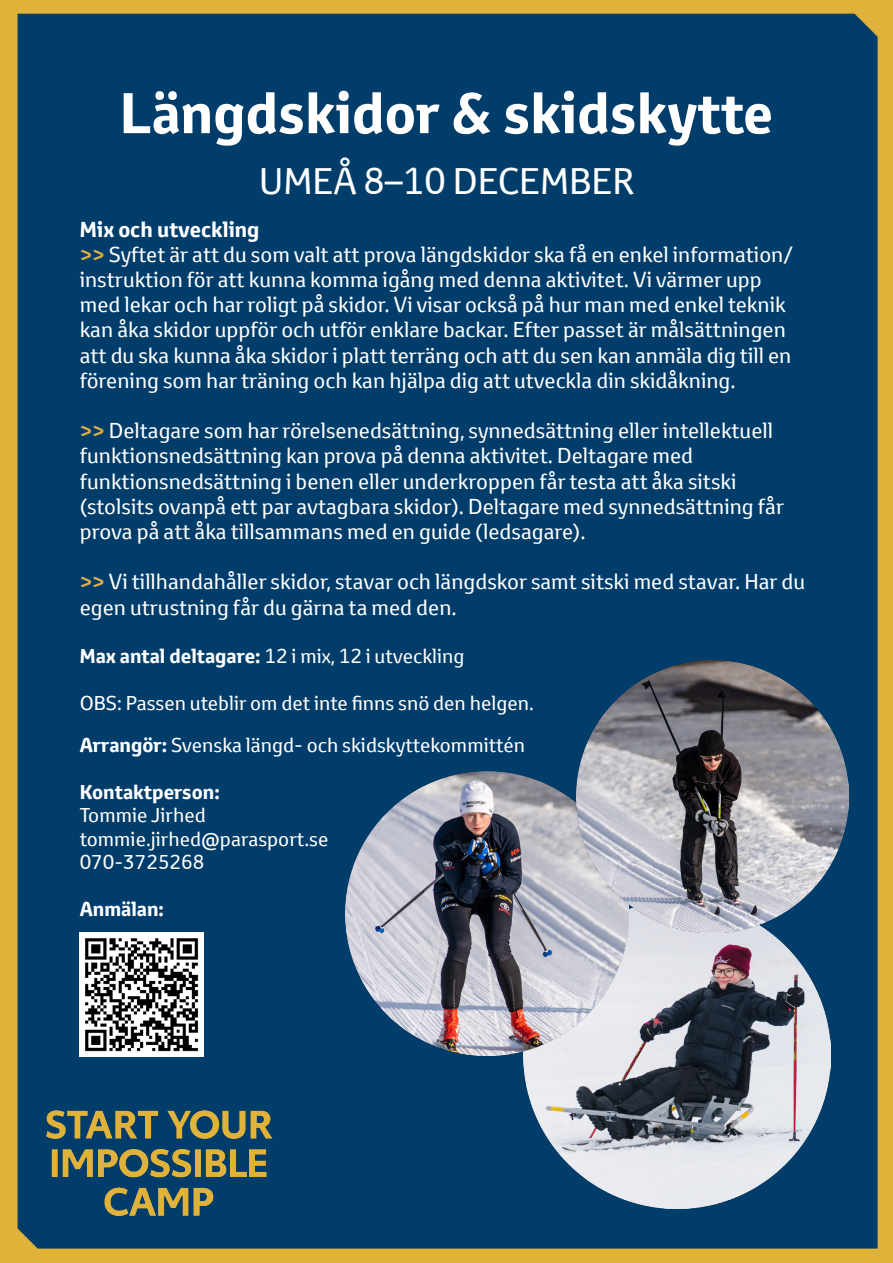
<style>
.page{position:relative;width:893px;height:1263px;background:#fff}
.page>*{position:absolute;margin:0;border:0;box-sizing:border-box;transform-origin:0 0}
.t1{font:700 55.5px "Toyota Text";color:#fff}
.t2{font:36px "Toyota Text";color:#fff}
.t3{font:21px/25.2px "Toyota Text";color:#fff}
.Styckeformat_1{font:700 21px "Toyota Text";color:#fff}
.t4{font:19.5px "Toyota Text";color:#fff}
.t5{font:700 19.5px "Toyota Text";color:#fff}
.s1{font-weight:700;color:#dbaf47}
.s2{font-weight:700}
</style>
<div class="page">
<img style="left:0;top:0;width:893px;height:1263px">
<img style="left:43px;top:1106px;width:233px;height:113px">
<img style="left:80px;top:932px;width:124px;height:124px">
<img style="left:523px;top:932px;width:308px;height:277px">
<img style="left:345px;top:772px;width:284px;height:283px">
<img style="left:576px;top:660px;width:272px;height:272px">
<p class="t1" style="left:120px;top:76px;width:655px">Längdskidor &amp; skidskytte</p>
<p class="t2" style="left:259px;top:158px;width:377px">UMEÅ 8–10 DECEMBER</p>
<p class="Styckeformat_1" style="left:80px;top:215px;width:181px">Mix och utveckling</p>
<p class="t3" style="left:80px;top:241px;width:715px"><span class="s1">&gt;&gt;</span> Syftet är att du som valt att prova längdskidor ska få en enkel information/ instruktion för att kunna komma igång med denna aktivitet. Vi värmer upp med lekar och har roligt på skidor. Vi visar också på hur man med enkel teknik kan åka skidor uppför och utför enklare backar. Efter passet är målsättningen att du ska kunna åka skidor i platt terräng och att du sen kan anmäla dig till en förening som har träning och kan hjälpa dig att utveckla din skidåkning.</p>
<p class="t3" style="left:80px;top:418px;width:706px"><span class="s1">&gt;&gt;</span> Deltagare som har rörelsenedsättning, synnedsättning eller intellektuell funktionsnedsättning kan prova på denna aktivitet. Deltagare med funktionsnedsättning i benen eller underkroppen får testa att åka sitski (stolsits ovanpå ett par avtagbara skidor). Deltagare med synnedsättning får prova på att åka tillsammans med en guide (ledsagare).</p>
<p class="t3" style="left:80px;top:569px;width:727px"><span class="s1">&gt;&gt;</span> Vi tillhandahåller skidor, stavar och längdskor samt sitski med stavar. Har du egen utrustning får du gärna ta med den.</p>
<p class="t4" style="left:80px;top:643px;width:386px"><span class="s2">Max antal deltagare:</span> 12 i mix, 12 i utveckling</p>
<p class="t4" style="left:80px;top:690px;width:456px">OBS: Passen uteblir om det inte finns snö den helgen.</p>
<p class="t4" style="left:80px;top:732px;width:447px"><span class="s2">Arrangör:</span> Svenska längd- och skidskyttekommittén</p>
<p class="t5" style="left:80px;top:779px;width:141px">Kontaktperson:</p>
<p class="t4" style="left:80px;top:802px;width:128px">Tommie Jirhed</p>
<p class="t4" style="left:80px;top:826px;width:250px">tommie.jirhed@parasport.se</p>
<p class="t4" style="left:80px;top:849px;width:126px">070-3725268</p>
<p class="t5" style="left:80px;top:896px;width:86px">Anmälan:</p>
</div>
